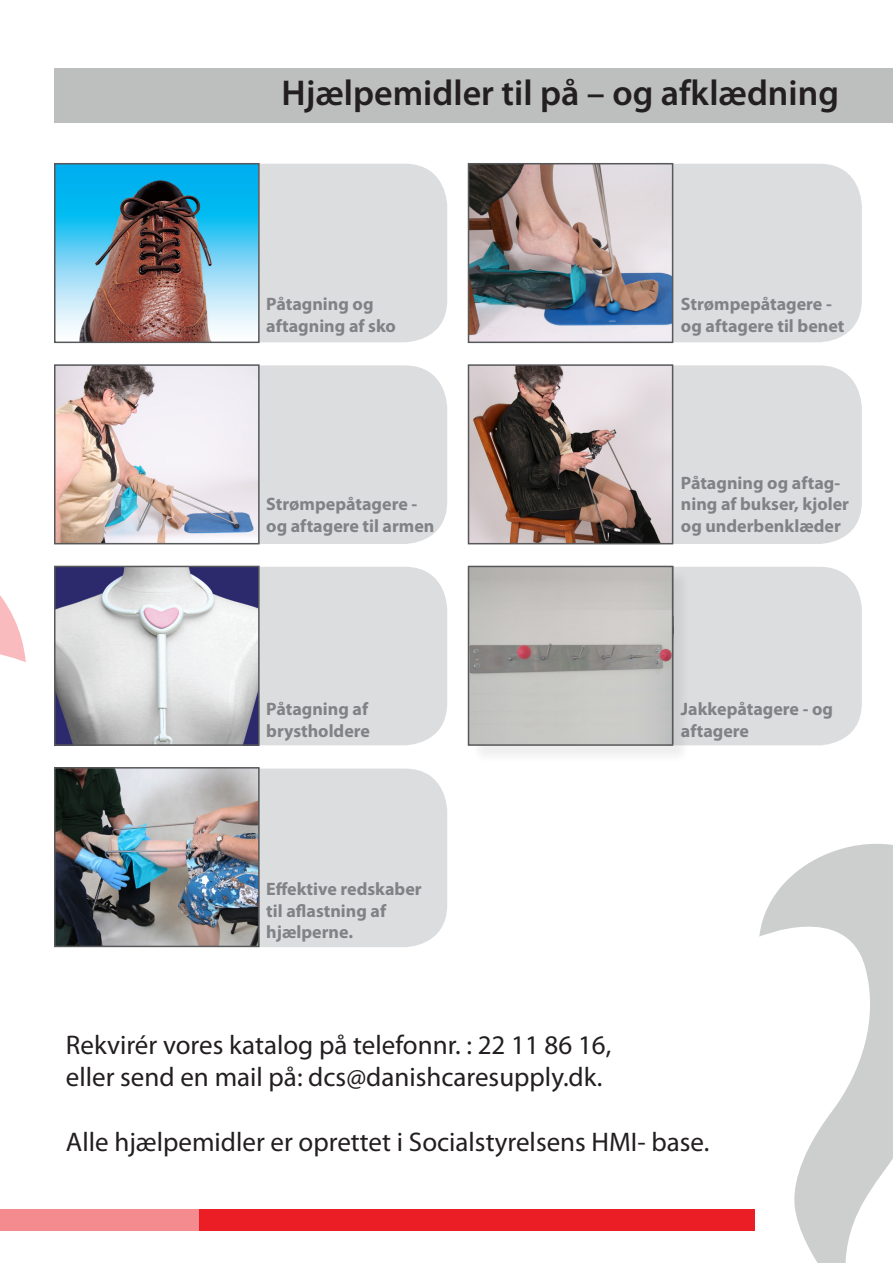
<style>
.page{position:relative;width:893px;height:1263px;background:#fff}
.page>*{position:absolute;margin:0;border:0;box-sizing:border-box;transform-origin:0 0}
.t1{font:600 36px "Myriad Pro";color:#231f20}
.Highligt_kasser{font:27px/32.4px "Myriad Pro";color:#231f20}
.Brød_stor{font:700 18px/21.6px "Myriad Pro";color:#808285}
.Grå_skrift_til_bille{font:700 18px/21.6px "Myriad Pro";color:#808285}
</style>
<div class="page">
<div style="left:628px;top:567px;width:234px;height:178px;background:#dcdddf;border-radius:43px"></div>
<svg style="left:0;top:595px;width:26px;height:67px"></svg>
<div style="left:54px;top:68px;width:839px;height:55px;background:#bdbebe"></div>
<div style="left:0;top:1209px;width:205px;height:21px;background:#f48b8f"></div>
<div style="left:200px;top:1209px;width:555px;height:21px;background:#eb1d25"></div>
<svg style="left:627px;top:844px;width:266px;height:419px"></svg>
<div style="left:213px;top:768px;width:234px;height:179px;background:#dcdddf;border-radius:43px"></div>
<img style="left:57px;top:770px;width:200px;height:174px">
<div style="left:54px;top:767px;width:206px;height:180px;border:2px solid #57585a"></div>
<div style="left:213px;top:164px;width:234px;height:178px;background:#dcdddf;border-radius:43px"></div>
<img style="left:57px;top:166px;width:200px;height:174px">
<div style="left:54px;top:163px;width:206px;height:180px;border:2px solid #57585a"></div>
<div style="left:628px;top:164px;width:234px;height:178px;background:#dcdddf;border-radius:43px"></div>
<img style="left:471px;top:166px;width:199px;height:174px">
<div style="left:468px;top:163px;width:205px;height:180px;border:2px solid #57585a"></div>
<div style="left:213px;top:365px;width:234px;height:179px;background:#dcdddf;border-radius:43px"></div>
<img style="left:57px;top:367px;width:200px;height:174px">
<div style="left:54px;top:364px;width:206px;height:180px;border:2px solid #57585a"></div>
<div style="left:628px;top:365px;width:234px;height:179px;background:#dcdddf;border-radius:43px"></div>
<img style="left:471px;top:367px;width:199px;height:174px">
<div style="left:468px;top:364px;width:205px;height:180px;border:2px solid #57585a"></div>
<div style="left:213px;top:567px;width:234px;height:178px;background:#dcdddf;border-radius:43px"></div>
<img style="left:57px;top:569px;width:200px;height:174px">
<div style="left:54px;top:566px;width:206px;height:180px;border:2px solid #57585a"></div>
<div style="left:471px;top:569px;width:220px;height:194px;background:#231f20;opacity:.75"></div>
<svg style="left:471px;top:569px;width:199px;height:174px"></svg>
<div style="left:468px;top:566px;width:205px;height:180px;border:2px solid #57585a"></div>
<p class="t1" style="left:281px;top:70px;width:559px">Hjælpemidler til på – og afklædning</p>
<p class="Brød_stor" style="left:266px;top:293px;width:131px">Påtagning og aftagning af sko</p>
<p class="Brød_stor" style="left:681px;top:293px;width:165px">Strømpepåtagere - og aftagere til benet</p>
<p class="Brød_stor" style="left:266px;top:493px;width:170px">Strømpepåtagere - og aftagere til armen</p>
<p class="Brød_stor" style="left:266px;top:697px;width:103px">Påtagning af</p>
<p class="Brød_stor" style="left:266px;top:719px;width:105px">brystholdere</p>
<p class="Grå_skrift_til_bille" style="left:266px;top:878px;width:157px">Effektive redskaber til aflastning af</p>
<p class="Grå_skrift_til_bille" style="left:266px;top:921px;width:88px">hjælperne.</p>
<p class="Brød_stor" style="left:681px;top:471px;width:170px">Påtagning og aftag&shy;ning af bukser, kjoler og underbenklæder</p>
<p class="Brød_stor" style="left:681px;top:697px;width:154px">Jakkepåtagere - og aftagere</p>
<p class="Highligt_kasser" style="left:66px;top:1028px;width:547px">Rekvirér vores katalog på telefonnr. : 22 11 86 16, eller send en mail på: dcs@danishcaresupply.dk.</p>
<p class="Highligt_kasser" style="left:66px;top:1125px;width:645px">Alle hjælpemidler er oprettet i Socialstyrelsens HMI- base.</p>
</div>
